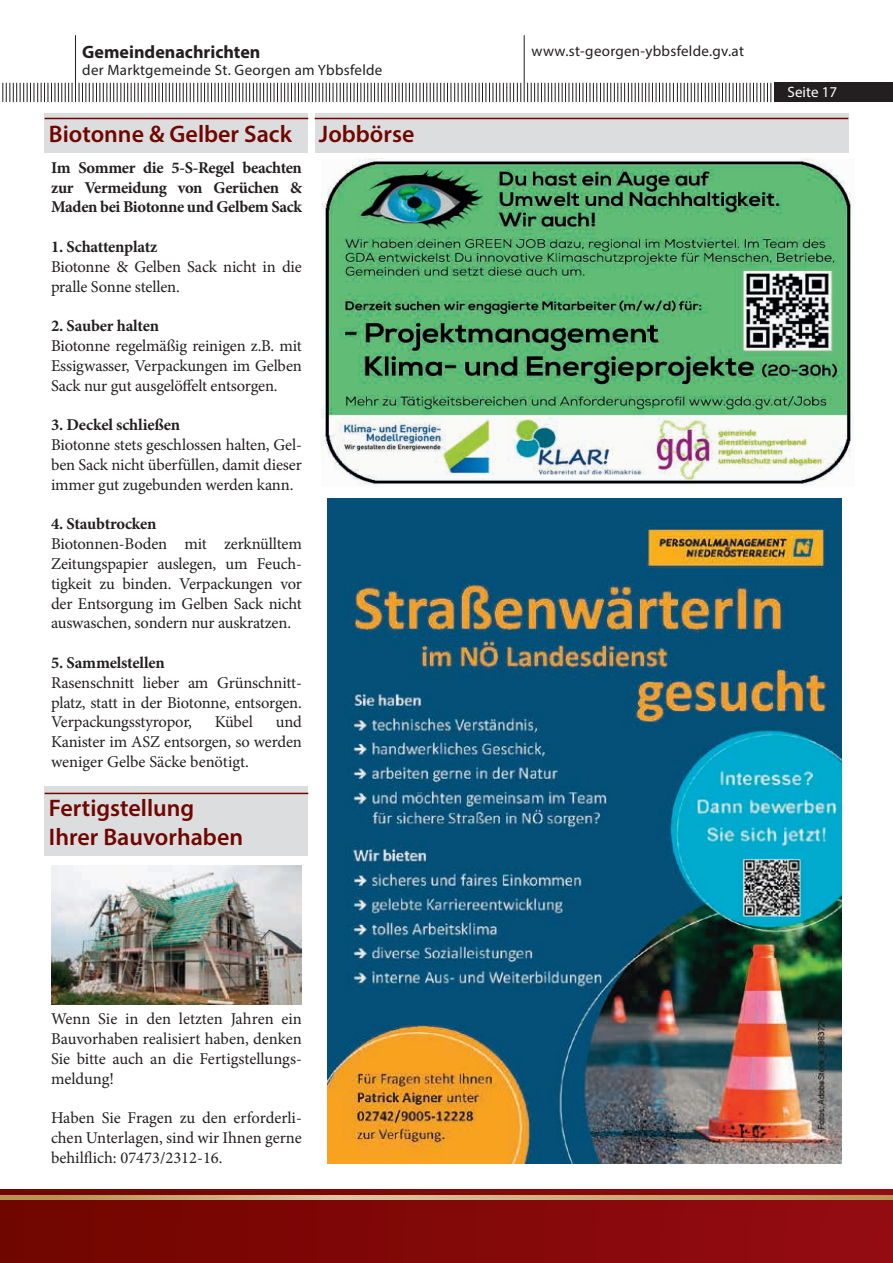
<style>
.page{position:relative;width:893px;height:1263px;background:#fff}
.page>*{position:absolute;margin:0;border:0;box-sizing:border-box;transform-origin:0 0}
.t1{font:600 24px/28.8px "Myriad Pro";color:#700600}
.t2{font:700 18px "Myriad Pro";color:#231f20}
.t3{font:16.5px/19.8px "Minion Pro";letter-spacing:-.01em;color:#231f20;text-align:justify}
.t4{font:700 16.5px/19.8px "Minion Pro";letter-spacing:-.015em;color:#231f20;text-align:justify}
.t5{font:15px "Myriad Pro";letter-spacing:.02em;color:#231f20}
.t6{font:15px "Myriad Pro";color:#fff}
</style>
<div class="page">
<hr style="left:524px;top:35px;width:1px;height:67px;background:#231f20">
<hr style="left:75px;top:35px;width:1px;height:67px;background:#231f20">
<svg style="left:79px;top:83px;width:442px;height:19px"></svg>
<svg style="left:2px;top:83px;width:71px;height:19px"></svg>
<svg style="left:527px;top:83px;width:244px;height:19px"></svg>
<div style="left:774px;top:83px;width:119px;height:19px;background:#231f20"></div>
<div style="left:0;top:1189px;width:893px;height:74px;background:linear-gradient(to right,#730a02,#961015)"></div>
<svg style="left:0;top:1195px;width:893px;height:4px;background:#c9aa79"></svg>
<div style="left:315px;top:113px;width:533px;height:40px;background:#dcdddf"></div>
<div style="left:45px;top:113px;width:263px;height:40px;background:#dcdddf"></div>
<hr style="left:315px;top:118px;width:533px;height:1px;background:#700600">
<hr style="left:45px;top:118px;width:263px;height:1px;background:#700600">
<img style="left:327px;top:498px;width:515px;height:665px">
<img style="left:321px;top:158px;width:534px;height:328px">
<div style="left:45px;top:787px;width:263px;height:69px;background:#dcdddf"></div>
<hr style="left:45px;top:793px;width:263px;height:1px;background:#700600">
<img style="left:51px;top:866px;width:251px;height:138px">
<p class="t2" style="left:82px;top:40px;width:180px">Gemeindenachrichten</p>
<p class="t5" style="left:532px;top:42px;width:214px">www.st-georgen-ybbsfelde.gv.at</p>
<p class="t5" style="left:82px;top:61px;width:302px">der Marktgemeinde St. Georgen am Ybbsfelde</p>
<h1 class="t1" style="left:49px;top:119px;width:367px">Biotonne &amp; Gelber Sack Jobbörse</h1>
<p class="t4" style="left:51px;top:157px;width:252px">Im Sommer die 5-S-Regel beachten zur Vermeidung von Gerüchen &amp; Maden bei Biotonne und Gelbem Sack</p>
<p class="t4" style="left:51px;top:237px;width:108px">1. Schattenplatz</p>
<p class="t3" style="left:51px;top:257px;width:252px">Biotonne &amp; Gelben Sack nicht in die pralle Sonne stellen.</p>
<p class="t4" style="left:51px;top:316px;width:110px">2. Sauber halten</p>
<p class="t3" style="left:51px;top:336px;width:252px">Biotonne regelmäßig reinigen z.B. mit Essigwasser, Verpackungen im Gelben Sack nur gut ausgelöffelt entsorgen.</p>
<p class="t4" style="left:51px;top:415px;width:131px">3. Deckel schließen</p>
<p class="t3" style="left:51px;top:435px;width:252px">Biotonne stets geschlossen halten, Gel&shy;ben Sack nicht überfüllen, damit dieser immer gut zugebunden werden kann.</p>
<p class="t4" style="left:51px;top:514px;width:107px">4. Staubtrocken</p>
<p class="t3" style="left:51px;top:534px;width:252px">Biotonnen-Boden mit zerknülltem Zeitungspapier auslegen, um Feuch&shy;tigkeit zu binden. Verpackungen vor der Entsorgung im Gelben Sack nicht auswaschen, sondern nur auskratzen.</p>
<p class="t4" style="left:51px;top:652px;width:115px">5. Sammelstellen</p>
<p class="t3" style="left:51px;top:673px;width:252px">Rasenschnitt lieber am Grünschnitt&shy;platz, statt in der Biotonne, entsorgen.<br>Verpackungsstyropor,</p>
<p class="t3" style="left:51px;top:712px;width:252px;text-indent:225px">und Kanister im ASZ entsorgen, so werden weniger Gelbe Säcke benötigt.</p>
<p class="t3" style="left:215px;top:712px;width:40px">Kübel</p>
<h1 class="t1" style="left:49px;top:793px;width:196px">Fertigstellung<br>Ihrer Bauvorhaben</h1>
<p class="t6" style="left:788px;top:83px;width:51px">Seite 17</p>
<p class="t3" style="left:51px;top:1009px;width:252px">Wenn Sie in den letzten Jahren ein Bauvorhaben realisiert haben, denken Sie bitte auch an die Fertigstellungs&shy;meldung!</p>
<p class="t3" style="left:51px;top:1108px;width:252px">Haben Sie Fragen zu den erforderli&shy;chen Unterlagen, sind wir Ihnen gerne behilflich: 07473/2312-16.</p>
</div>
